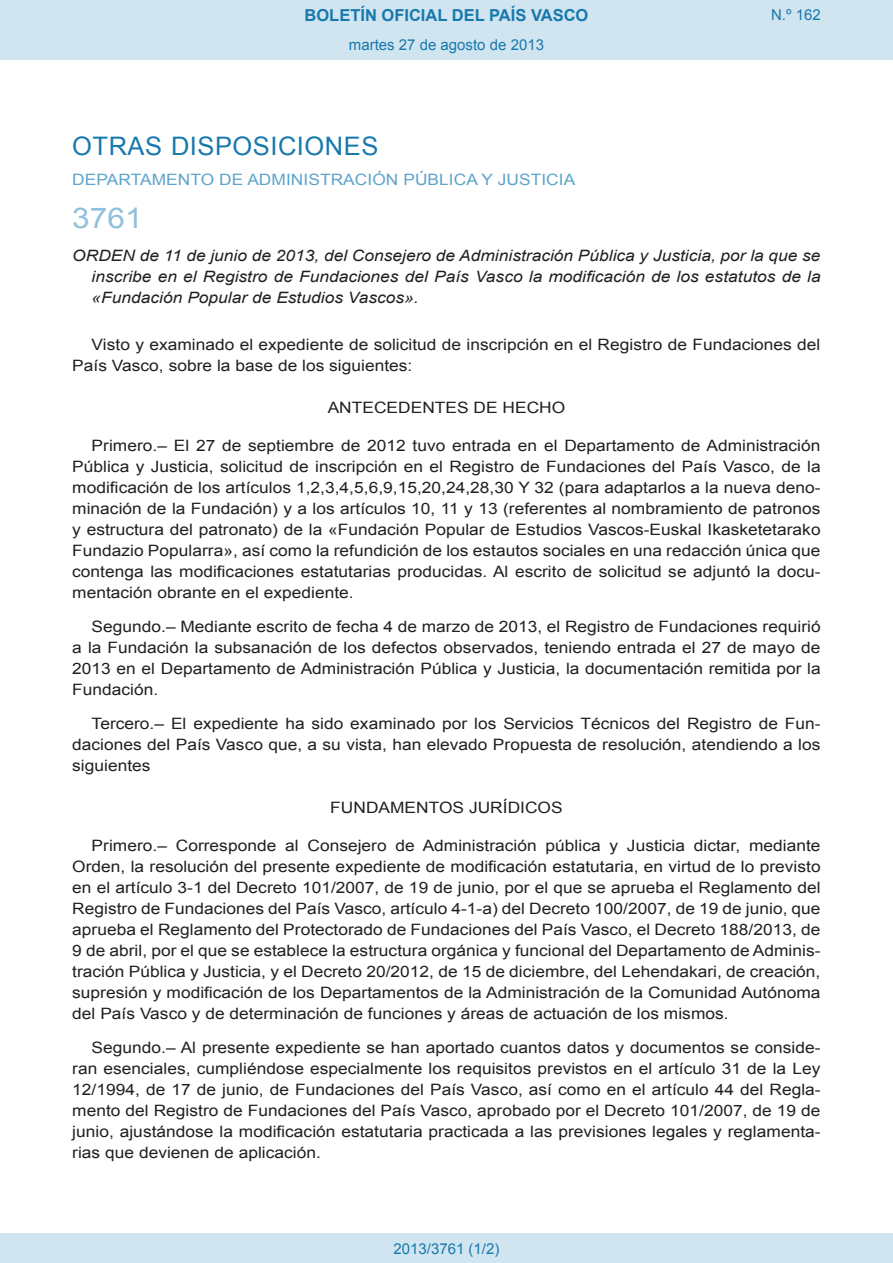
<style>
.page{position:relative;width:893px;height:1263px;background:#fff}
.page>*{position:absolute;margin:0;border:0;box-sizing:border-box;transform-origin:0 0}
.BOPVOrden{font:28.5px "Arial";color:#90c0db;scale:1.11 1}
.BOPVSeccion{font:25.5px "Arial";letter-spacing:.02em;color:#1879ad}
.t1{font:700 16.5px "Arial";color:#1879ad}
.BOPVDetalle{font:15.6px/21px "Arial";color:#231f20;text-align:justify;scale:1.11 1}
.BOPVTitulo{font:italic 15.6px/21px "Arial";color:#231f20;text-align:justify;scale:1.11 1}
.BOPVOrganismo{font:15.6px "Arial";letter-spacing:.005em;color:#5ea4ca;scale:1.11 1}
.BOPVClave{font:15.6px "Arial";color:#231f20;scale:1.11 1}
.Paginacion_Centro{font:15px "Arial";color:#1879ad}
</style>
<div class="page">
<div style="left:0;top:0;width:893px;height:60px;background:#d0e5f0"></div>
<div style="left:0;top:1233px;width:893px;height:30px;background:#d0e5f0"></div>
<p class="t1" style="left:305px;top:4px;width:285px">BOLETÍN OFICIAL DEL PAÍS VASCO</p>
<p class="Paginacion_Centro" style="left:349px;top:35px;width:197px">martes 27 de agosto de 2013</p>
<p class="Paginacion_Centro" style="left:771px;top:5px;width:51px">N.º 162</p>
<p class="BOPVSeccion" style="left:72px;top:129px;width:308px">OTRAS DISPOSICIONES</p>
<p class="BOPVOrganismo" style="left:72px;top:169px;width:455px">DEPARTAMENTO DE ADMINISTRACIÓN PÚBLICA Y JUSTICIA</p>
<p class="BOPVOrden" style="left:72px;top:199px;width:65px">3761</p>
<p class="BOPVTitulo" style="left:92px;top:246px;width:658px;text-indent:-19px">ORDEN de 11 de junio de 2013, del Consejero de Administración Pública y Justicia, por la que se inscribe en el Registro de Fundaciones del País Vasco la modificación de los estatutos de la «Fundación Popular de Estudios Vascos».</p>
<p class="BOPVDetalle" style="left:72px;top:334px;width:675px;text-indent:19px">Visto y examinado el expediente de solicitud de inscripción en el Registro de Fundaciones del<br>País Vasco, sobre la base de los siguientes:</p>
<p class="BOPVClave" style="left:328px;top:398px;width:215px">ANTECEDENTES DE HECHO</p>
<p class="BOPVDetalle" style="left:72px;top:435px;width:676px;text-indent:19px">Primero.– El 27 de septiembre de 2012 tuvo entrada en el Departamento de Administración Pública y Justicia, solicitud de inscripción en el Registro de Fundaciones del País Vasco, de la modificación de los artículos 1,2,3,4,5,6,9,15,20,24,28,30 Y 32 (para adaptarlos a la nueva deno&shy;minación de la Fundación) y a los artículos 10, 11 y 13 (referentes al nombramiento de patronos y estructura del patronato) de la «Fundación Popular de Estudios Vascos-Euskal Ikasketetarako Fundazio Popularra», así como la refundición de los estautos sociales en una redacción única que contenga las modificaciones estatutarias producidas. Al escrito de solicitud se adjuntó la docu&shy;mentación obrante en el expediente.</p>
<p class="BOPVDetalle" style="left:72px;top:616px;width:676px;text-indent:19px">Segundo.– Mediante escrito de fecha 4 de marzo de 2013, el Registro de Fundaciones requirió a la Fundación la subsanación de los defectos observados, teniendo entrada el 27 de mayo de 2013 en el Departamento de Administración Pública y Justicia, la documentación remitida por la Fundación.</p>
<p class="BOPVDetalle" style="left:72px;top:713px;width:676px;text-indent:19px">Tercero.– El expediente ha sido examinado por los Servicios Técnicos del Registro de Fun&shy;daciones del País Vasco que, a su vista, han elevado Propuesta de resolución, atendiendo a los siguientes</p>
<p class="BOPVClave" style="left:330px;top:797px;width:211px">FUNDAMENTOS JURÍDICOS</p>
<p class="BOPVDetalle" style="left:72px;top:835px;width:676px;text-indent:19px">Primero.– Corresponde al Consejero de Administración pública y Justicia dictar, mediante Orden, la resolución del presente expediente de modificación estatutaria, en virtud de lo previsto en el artículo 3-1 del Decreto 101/2007, de 19 de junio, por el que se aprueba el Reglamento del Registro de Fundaciones del País Vasco, artículo 4-1-a) del Decreto 100/2007, de 19 de junio, que aprueba el Reglamento del Protectorado de Fundaciones del País Vasco, el Decreto 188/2013, de 9 de abril, por el que se establece la estructura orgánica y funcional del Departamento de Adminis&shy;tración Pública y Justicia, y el Decreto 20/2012, de 15 de diciembre, del Lehendakari, de creación, supresión y modificación de los Departamentos de la Administración de la Comunidad Autónoma del País Vasco y de determinación de funciones y áreas de actuación de los mismos.</p>
<p class="BOPVDetalle" style="left:72px;top:1037px;width:676px;text-indent:19px">Segundo.– Al presente expediente se han aportado cuantos datos y documentos se conside&shy;ran esenciales, cumpliéndose especialmente los requisitos previstos en el artículo 31 de la Ley 12/1994, de 17 de junio, de Fundaciones del País Vasco, así como en el artículo 44 del Regla&shy;mento del Registro de Fundaciones del País Vasco, aprobado por el Decreto 101/2007, de 19 de junio, ajustándose la modificación estatutaria practicada a las previsiones legales y reglamenta&shy;rias que devienen de aplicación.</p>
<p class="Paginacion_Centro" style="left:393px;top:1238px;width:107px">2013/3761 (1/2)</p>
</div>
